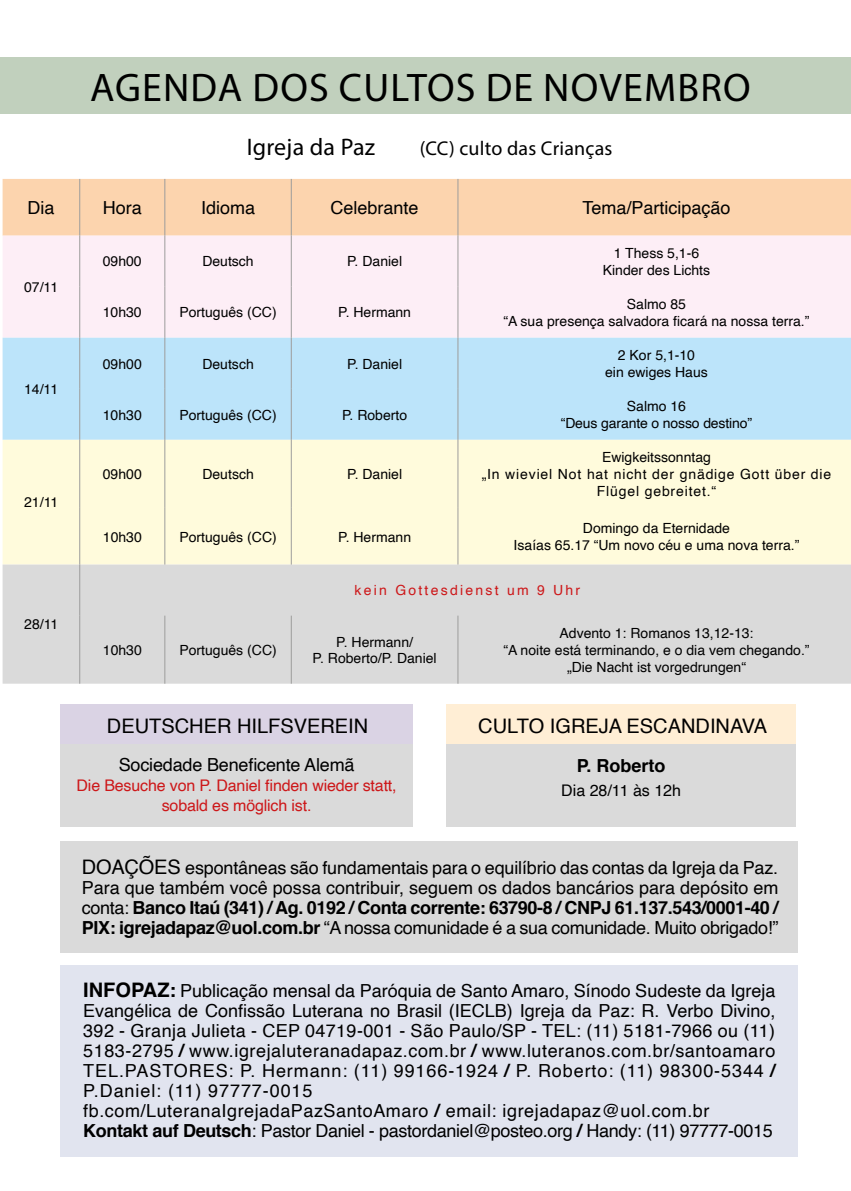
<style>
.page{position:relative;width:851px;height:1191px;background:#fff}
.page>*{position:absolute;margin:0;border:0;box-sizing:border-box;transform-origin:0 0}
.t1{font:40px "Myriad Pro";letter-spacing:.03em;color:#000}
.t2{font:24px "Myriad Pro";letter-spacing:.01em;color:#000}
.t3{font:20px "Helvetica";color:#000}
.t4{font:20px "Myriad Pro";letter-spacing:.01em;color:#000}
.t5{font:18px/20px "Helvetica";letter-spacing:.02em;color:#000}
.t6{font:18px/20px "Helvetica";color:#000;text-align:justify}
.t7{font:700 18px "Helvetica";color:#000}
.t8{font:16px/20px "Helvetica";letter-spacing:-.01em;color:#cd1719;text-align:center}
.t9{font:16px "Helvetica";color:#000}
.t10{font:14px/16.8px "Helvetica";color:#000;text-align:center}
.t11{font:14px/16.8px "Helvetica";letter-spacing:.06em;color:#000;text-align:center}
.t12{font:14px "Helvetica";letter-spacing:.16em;color:#cd1719}
.s1{font-size:20px}
.s2{font-weight:700}
.s3{font-weight:700;font-size:20px}
</style>
<div class="page">
<div style="left:60px;top:714px;width:352px;height:112px;background:#dadada"></div>
<div style="left:60px;top:704px;width:352px;height:40px;background:#dad3e4"></div>
<div style="left:60px;top:841px;width:737px;height:111px;background:#dadada"></div>
<div style="left:446px;top:707px;width:350px;height:119px;background:#dadada"></div>
<div style="left:446px;top:704px;width:350px;height:39px;background:#ffeed5"></div>
<div style="left:0;top:57px;width:850px;height:56px;background:#c1d0bd"></div>
<div style="left:60px;top:965px;width:737px;height:192px;background:#e1e4ef"></div>
<div style="left:3px;top:179px;width:847px;height:57px;background:#fcd4ae"></div>
<div style="left:3px;top:236px;width:847px;height:102px;background:#fdeef6"></div>
<div style="left:3px;top:338px;width:847px;height:102px;background:#bce4fa"></div>
<div style="left:3px;top:440px;width:847px;height:124px;background:#fffbdc"></div>
<div style="left:3px;top:564px;width:847px;height:119px;background:#dadada"></div>
<hr style="left:79px;top:179px;width:1px;height:57px;background:#9d9d9c">
<hr style="left:164px;top:179px;width:1px;height:57px;background:#9d9d9c">
<hr style="left:291px;top:179px;width:1px;height:57px;background:#9d9d9c">
<hr style="left:457px;top:179px;width:1px;height:57px;background:#9d9d9c">
<hr style="left:79px;top:236px;width:1px;height:51px;background:#9d9d9c">
<hr style="left:164px;top:236px;width:1px;height:51px;background:#9d9d9c">
<hr style="left:291px;top:236px;width:1px;height:51px;background:#9d9d9c">
<hr style="left:457px;top:236px;width:1px;height:51px;background:#9d9d9c">
<hr style="left:79px;top:287px;width:1px;height:51px;background:#9d9d9c">
<hr style="left:164px;top:287px;width:1px;height:51px;background:#9d9d9c">
<hr style="left:291px;top:287px;width:1px;height:51px;background:#9d9d9c">
<hr style="left:457px;top:287px;width:1px;height:51px;background:#9d9d9c">
<hr style="left:79px;top:338px;width:1px;height:51px;background:#9d9d9c">
<hr style="left:164px;top:338px;width:1px;height:51px;background:#9d9d9c">
<hr style="left:291px;top:338px;width:1px;height:51px;background:#9d9d9c">
<hr style="left:457px;top:338px;width:1px;height:51px;background:#9d9d9c">
<hr style="left:79px;top:389px;width:1px;height:51px;background:#9d9d9c">
<hr style="left:164px;top:389px;width:1px;height:51px;background:#9d9d9c">
<hr style="left:291px;top:389px;width:1px;height:51px;background:#9d9d9c">
<hr style="left:457px;top:389px;width:1px;height:51px;background:#9d9d9c">
<hr style="left:79px;top:440px;width:1px;height:68px;background:#9d9d9c">
<hr style="left:79px;top:508px;width:1px;height:56px;background:#9d9d9c">
<hr style="left:164px;top:440px;width:1px;height:68px;background:#9d9d9c">
<hr style="left:291px;top:440px;width:1px;height:68px;background:#9d9d9c">
<hr style="left:457px;top:440px;width:1px;height:68px;background:#9d9d9c">
<hr style="left:164px;top:508px;width:1px;height:56px;background:#9d9d9c">
<hr style="left:291px;top:508px;width:1px;height:56px;background:#9d9d9c">
<hr style="left:457px;top:508px;width:1px;height:56px;background:#9d9d9c">
<hr style="left:79px;top:564px;width:1px;height:51px;background:#9d9d9c">
<hr style="left:79px;top:615px;width:1px;height:68px;background:#9d9d9c">
<hr style="left:164px;top:615px;width:1px;height:68px;background:#9d9d9c">
<hr style="left:291px;top:615px;width:1px;height:68px;background:#9d9d9c">
<hr style="left:457px;top:615px;width:1px;height:68px;background:#9d9d9c">
<h1 class="t1" style="left:90px;top:63px;width:662px">AGENDA DOS CULTOS DE NOVEMBRO</h1>
<h2 class="t2" style="left:247px;top:132px;width:130px">Igreja da Paz</h2>
<p class="t4" style="left:420px;top:135px;width:194px">(CC) culto das Crianças</p>
<p class="t6" style="left:28px;top:198px;width:29px">Dia</p>
<p class="t6" style="left:103px;top:198px;width:41px">Hora</p>
<p class="t6" style="left:201px;top:198px;width:56px">Idioma</p>
<p class="t6" style="left:330px;top:198px;width:90px">Celebrante</p>
<p class="t6" style="left:582px;top:198px;width:150px">Tema/Participação</p>
<p class="t10" style="left:24px;top:279px;width:36px">07/11</p>
<p class="t10" style="left:24px;top:381px;width:36px">14/11</p>
<p class="t10" style="left:24px;top:494px;width:36px">21/11</p>
<p class="t10" style="left:24px;top:616px;width:36px">28/11</p>
<p class="t10" style="left:103px;top:253px;width:40px">09h00</p>
<p class="t10" style="left:202px;top:253px;width:53px">Deutsch</p>
<p class="t10" style="left:347px;top:253px;width:56px">P. Daniel</p>
<p class="t10" style="left:602px;top:245px;width:109px">1 Thess 5,1-6<br>Kinder des Lichts</p>
<p class="t10" style="left:103px;top:304px;width:40px">10h30</p>
<p class="t10" style="left:179px;top:304px;width:99px">Português (CC)</p>
<p class="t10" style="left:338px;top:304px;width:74px">P. Hermann</p>
<p class="t10" style="left:503px;top:296px;width:307px">Salmo 85<br>“A sua presença salvadora ficará na nossa terra.”</p>
<p class="t10" style="left:103px;top:355px;width:40px">09h00</p>
<p class="t10" style="left:202px;top:355px;width:53px">Deutsch</p>
<p class="t10" style="left:347px;top:355px;width:56px">P. Daniel</p>
<p class="t10" style="left:605px;top:347px;width:104px">2 Kor 5,1-10<br>ein ewiges Haus</p>
<p class="t10" style="left:103px;top:407px;width:40px">10h30</p>
<p class="t10" style="left:179px;top:407px;width:99px">Português (CC)</p>
<p class="t10" style="left:342px;top:407px;width:67px">P. Roberto</p>
<p class="t10" style="left:560px;top:398px;width:193px">Salmo 16<br>“Deus garante o nosso destino”</p>
<p class="t10" style="left:103px;top:466px;width:40px">09h00</p>
<p class="t10" style="left:202px;top:466px;width:53px">Deutsch</p>
<p class="t10" style="left:347px;top:466px;width:56px">P. Daniel</p>
<p class="t11" style="left:481px;top:449px;width:351px">Ewigkeitssonntag<br>„In wieviel Not hat nicht der gnädige Gott über die<br>Flügel gebreitet.“</p>
<p class="t10" style="left:103px;top:528px;width:40px">10h30</p>
<p class="t10" style="left:179px;top:528px;width:99px">Português (CC)</p>
<p class="t10" style="left:338px;top:528px;width:74px">P. Hermann</p>
<p class="t10" style="left:513px;top:520px;width:287px">Domingo da Eternidade<br>Isaías 65.17 “Um novo céu e uma nova terra.”</p>
<p class="t12" style="left:354px;top:579px;width:227px">kein Gottesdienst um 9 Uhr</p>
<p class="t10" style="left:103px;top:642px;width:40px">10h30</p>
<p class="t10" style="left:179px;top:642px;width:99px">Português (CC)</p>
<p class="t10" style="left:312px;top:633px;width:126px">P. Hermann/<br>P. Roberto/P. Daniel</p>
<p class="t10" style="left:503px;top:625px;width:307px">Advento 1: Romanos 13,12-13:<br>“A noite está terminando, e o dia vem chegando.” „Die Nacht ist vorgedrungen“</p>
<p class="t3" style="left:107px;top:710px;width:263px">DEUTSCHER HILFSVEREIN</p>
<p class="t6" style="left:119px;top:755px;width:237px">Sociedade Beneficente Alemã</p>
<p class="t8" style="left:77px;top:776px;width:321px">Die Besuche von P. Daniel finden wieder statt, sobald es möglich ist.</p>
<p class="t3" style="left:478px;top:710px;width:290px">CULTO IGREJA ESCANDINAVA</p>
<p class="t7" style="left:576px;top:751px;width:90px">P. Roberto</p>
<p class="t9" style="left:561px;top:778px;width:121px">Dia 28/11 às 12h</p>
<p class="t6" style="left:82px;top:858px;width:698px"><span class="s1">DOAÇÕES</span> espontâneas são fundamentais para o equilíbrio das contas da Igreja da Paz.<br>Para que também você possa contribuir, seguem os dados bancários para depósito em conta: <span class="s2">Banco Itaú (341) / Ag. 0192 / Conta corrente: 63790-8 / CNPJ 61.137.543/0001-40 / PIX: igrejadapaz@uol.com.br</span> “A nossa comunidade é a sua comunidade. Muito obrigado!”</p>
<p class="t5" style="left:83px;top:981px;width:693px"><span class="s3">INFOPAZ:</span> Publicação mensal da Paróquia de Santo Amaro, Sínodo Sudeste da Igreja Evangélica de Confissão Luterana no Brasil (IECLB) Igreja da Paz: R. Verbo Divino, 392 - Granja Julieta - CEP 04719-001 - São Paulo/SP - TEL: (11) 5181-7966 ou (11)<br>5183-2795 <span class="s2">/</span> www.igrejaluteranadapaz.com.br <span class="s2">/</span> www.luteranos.com.br/santoamaro TEL.PASTORES: P. Hermann: (11) 99166-1924 <span class="s2">/</span> P. Roberto: (11) 98300-5344 <span class="s2">/ </span>P.Daniel: (11) 97777-0015<br>fb.com/LuteranaIgrejadaPazSantoAmaro <span class="s2">/</span> email: igrejadapaz@uol.com.br <span class="s2">Kontakt auf Deutsch</span>: Pastor Daniel - pastordaniel@posteo.org <span class="s2">/</span> Handy: (11) 97777-0015</p>
</div>
